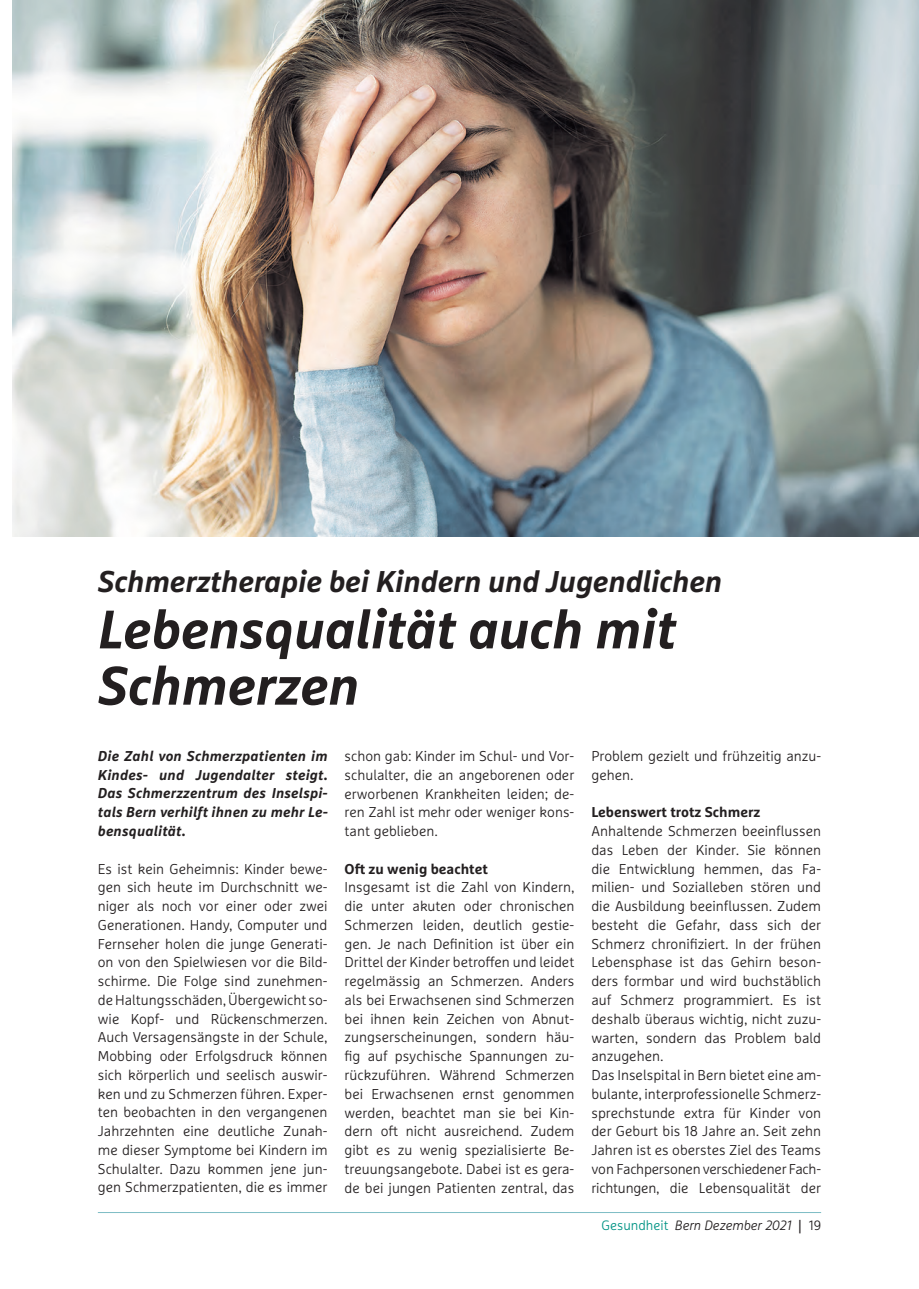
<style>
.page{position:relative;width:919px;height:1289px;background:#fff}
.page>*{position:absolute;margin:0;border:0;box-sizing:border-box;transform-origin:0 0}
.t1{font:italic 700 54px/56.2px "Marselis Pro";color:#231f20}
.t2{font:italic 700 30px "Marselis Pro";color:#231f20}
.t3{font:300 14.25px/18.8px "Marselis Pro";color:#231f20;text-align:justify}
.t4{font:italic 700 14.25px/18.8px "Marselis Pro";letter-spacing:.02em;color:#231f20;text-align:justify}
.t5{font:700 14.25px "Marselis Pro";color:#231f20}
.t6{font:italic 300 13.5px "Marselis Pro";color:#231f20}
.s1{font-style:normal;color:#009384}
.s2{font-family:"The Mix";font-weight:600;font-style:normal}
.s3{font-style:normal}
</style>
<div class="page">
<hr style="left:98px;top:1212px;width:723px;height:1px;background:#7dbcc4">
<img style="left:13px;top:0;width:905px;height:536px">
<h2 class="t2" style="left:98px;top:571px;width:625px">Schmerztherapie bei Kindern und Jugendlichen</h2>
<h1 class="t1" style="left:98px;top:607px;width:579px">Lebensqualität auch mit<br>Schmerzen</h1>
<p class="t4" style="left:98px;top:748px;width:231px">Die Zahl von Schmerzpatienten im Kindes- und Jugendalter steigt.<br>Das Schmerzzentrum des Inselspi&shy;tals Bern verhilft ihnen zu mehr Le&shy;bensqualität.</p>
<p class="t3" style="left:98px;top:860px;width:231px">Es ist kein Geheimnis: Kinder bewe&shy;gen sich heute im Durchschnitt we&shy;niger als noch vor einer oder zwei Generationen. Handy, Computer und Fernseher holen die junge Generati&shy;on von den Spielwiesen vor die Bild&shy;schirme. Die Folge sind zunehmen&shy;de Haltungsschäden, Übergewicht so&shy;wie Kopf- und Rückenschmerzen.<br>Auch Versagensängste in der Schule, Mobbing oder Erfolgsdruck können sich körperlich und seelisch auswir&shy;ken und zu Schmerzen führen. Exper&shy;ten beobachten in den vergangenen Jahrzehnten eine deutliche Zunah&shy;me dieser Symptome bei Kindern im Schulalter. Dazu kommen jene jun&shy;gen Schmerzpatienten, die es immer</p>
<p class="t3" style="left:344px;top:748px;width:231px">schon gab: Kinder im Schul- und Vor&shy;schulalter, die an angeborenen oder erworbenen Krankheiten leiden; de&shy;ren Zahl ist mehr oder weniger kons&shy;tant geblieben.</p>
<p class="t5" style="left:344px;top:863px;width:145px">Oft zu wenig beachtet</p>
<p class="t3" style="left:344px;top:879px;width:231px">Insgesamt ist die Zahl von Kindern, die unter akuten oder chronischen Schmerzen leiden, deutlich gestie&shy;gen. Je nach Definition ist über ein Drittel der Kinder betroffen und leidet regelmässig an Schmerzen. Anders als bei Erwachsenen sind Schmerzen bei ihnen kein Zeichen von Abnut&shy;zungserscheinungen, sondern häu&shy;fig auf psychische Spannungen zu&shy;rückzuführen. Während Schmerzen bei Erwachsenen ernst genommen werden, beachtet man sie bei Kin&shy;dern oft nicht ausreichend. Zudem gibt es zu wenig spezialisierte Be&shy;treuungsangebote. Dabei ist es gera&shy;de bei jungen Patienten zentral, das</p>
<p class="t3" style="left:591px;top:748px;width:231px">Problem gezielt und frühzeitig anzu&shy;gehen.</p>
<p class="t5" style="left:591px;top:807px;width:170px">Lebenswert trotz Schmerz</p>
<p class="t3" style="left:591px;top:823px;width:231px;text-align:left">Anhaltende Schmerzen beeinflussen das Leben der Kinder. Sie können die Entwicklung hemmen, das Fa&shy;milien- und Sozialleben stören und die Ausbildung beeinflussen. Zudem besteht die Gefahr, dass sich der Schmerz chronifiziert. In der frühen Lebensphase ist das Gehirn beson&shy;ders formbar und wird buchstäblich auf Schmerz programmiert. Es ist deshalb überaus wichtig, nicht zuzu&shy;warten, sondern das Problem bald anzugehen.<br>Das Inselspital in Bern bietet eine am&shy;bulante, interprofessionelle Schmerz&shy;sprechstunde extra für Kinder von der Geburt bis 18 Jahre an. Seit zehn Jahren ist es oberstes Ziel des Teams von Fachpersonen verschiedener Fach - richtungen, die Lebensqualität der</p>
<p class="t6" style="left:601px;top:1220px;width:221px"><span class="s1">Gesundheit</span> Bern Dezember 2021 <span class="s2">|</span> <span class="s3">19</span></p>
</div>
